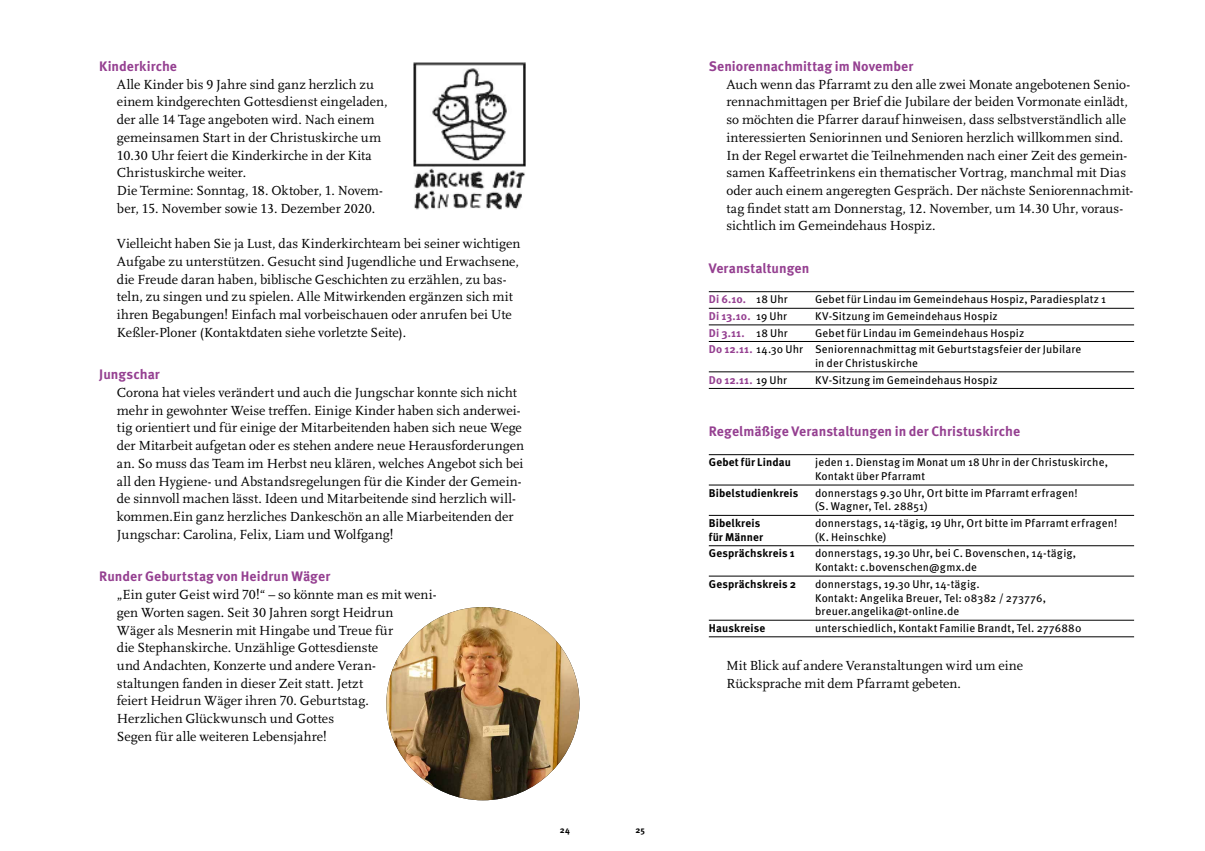
<style>
.page{position:relative;width:1205px;height:851px;background:#fff}
.page>*{position:absolute;margin:0;border:0;box-sizing:border-box;transform-origin:0 0}
.t1{font:13.75px/17.8px "Scala LF";letter-spacing:.005em;color:#000}
.t2{font:700 13.75px "Meta Pro";letter-spacing:.005em;color:#954091}
.t3{font:11.25px/13.8px "Meta Pro";letter-spacing:.01em;color:#000}
.t4{font:700 11.25px "Meta Pro";letter-spacing:.015em;color:#000}
.t5{font:700 11.25px "Meta Pro";letter-spacing:.01em;color:#954091}
.t6{font:700 8.75px "Meta Pro";color:#000}
.s1{font-weight:400;color:#000}
.s2{font-weight:700;color:#954091}
</style>
<div class="page">
<hr style="left:709px;top:291px;width:425px;height:1px;background:#000">
<hr style="left:709px;top:308px;width:425px;height:1px;background:#000">
<hr style="left:709px;top:324px;width:425px;height:1px;background:#000">
<hr style="left:709px;top:341px;width:425px;height:1px;background:#000">
<hr style="left:709px;top:371px;width:425px;height:1px;background:#000">
<hr style="left:709px;top:388px;width:425px;height:1px;background:#000">
<hr style="left:709px;top:454px;width:425px;height:1px;background:#000">
<hr style="left:709px;top:484px;width:425px;height:1px;background:#000">
<hr style="left:709px;top:515px;width:425px;height:1px;background:#000">
<hr style="left:709px;top:545px;width:425px;height:1px;background:#000">
<hr style="left:709px;top:575px;width:425px;height:1px;background:#000">
<hr style="left:709px;top:620px;width:425px;height:1px;background:#000">
<hr style="left:709px;top:636px;width:425px;height:1px;background:#000">
<img style="left:413px;top:62px;width:113px;height:148px">
<img style="left:386px;top:607px;width:193px;height:193px;border-radius:97px">
<p class="t2" style="left:99px;top:57px;width:79px">Kinderkirche</p>
<p class="t1" style="left:117px;top:75px;width:272px">Alle Kinder bis 9 Jahre sind ganz herzlich zu einem kindgerechten Gottesdienst eingeladen, der alle 14 Tage angeboten wird. Nach einem gemeinsamen Start in der Christuskirche um 10.30 Uhr feiert die Kinderkirche in der Kita Christuskirche weiter.<br>Die Termine: Sonntag, 18. Oktober, 1. Novem&shy;ber, 15. November sowie 13. Dezember 2020.</p>
<p class="t1" style="left:117px;top:235px;width:405px">Vielleicht haben Sie ja Lust, das Kinderkirchteam bei seiner wichtigen Aufgabe zu unterstützen. Gesucht sind Jugendliche und Erwachsene, die Freude daran haben, biblische Geschichten zu erzählen, zu bas&shy;teln, zu singen und zu spielen. Alle Mitwirkenden ergänzen sich mit ihren Begabungen! Einfach mal vorbeischauen oder anrufen bei Ute Keßler-Ploner (Kontaktdaten siehe vorletzte Seite).</p>
<p class="t2" style="left:99px;top:366px;width:62px">Jungschar</p>
<p class="t1" style="left:117px;top:384px;width:409px">Corona hat vieles verändert und auch die Jungschar konnte sich nicht mehr in gewohnter Weise treffen. Einige Kinder haben sich anderwei&shy;tig orientiert und für einige der Mitarbeitenden haben sich neue Wege der Mitarbeit aufgetan oder es stehen andere neue Herausforderungen an. So muss das Team im Herbst neu klären, welches Angebot sich bei all den Hygiene- und Abstandsregelungen für die Kinder der Gemein&shy;de sinnvoll machen lässt. Ideen und Mitarbeitende sind herzlich will&shy;kommen.Ein ganz herzliches Dankeschön an alle Miarbeitenden der Jungschar: Carolina, Felix, Liam und Wolfgang!</p>
<p class="t2" style="left:99px;top:567px;width:233px">Runder Geburtstag von Heidrun Wäger</p>
<p class="t1" style="left:117px;top:586px;width:321px">„Ein guter Geist wird 70!“ – so könnte man es mit weni&shy;gen Worten sagen. Seit 30 Jahren sorgt Heidrun<br>Wäger als Mesnerin mit Hingabe und Treue für<br>die Stephanskirche. Unzählige Gottesdienste<br>und Andachten, Konzerte und andere Veran&shy;staltungen fanden in dieser Zeit statt. Jetzt<br>feiert Heidrun Wäger ihren 70. Geburtstag.<br>Herzlichen Glückwunsch und Gottes<br>Segen für alle weiteren Lebensjahre!</p>
<p class="t6" style="left:560px;top:824px;width:11px">24</p>
<p class="t6" style="left:635px;top:824px;width:11px">25</p>
<p class="t2" style="left:709px;top:57px;width:206px">Seniorennachmittag im November</p>
<p class="t1" style="left:726px;top:75px;width:408px">Auch wenn das Pfarramt zu den alle zwei Monate angebotenen Senio&shy;rennachmittagen per Brief die Jubilare der beiden Vormonate einlädt, so möchten die Pfarrer darauf hinweisen, dass selbstverständlich alle interessierten Seniorinnen und Senioren herzlich willkommen sind.<br>In der Regel erwartet die Teilnehmenden nach einer Zeit des gemein&shy;samen Kaffeetrinkens ein thematischer Vortrag, manchmal mit Dias oder auch einem angeregten Gespräch. Der nächste Seniorennachmit&shy;tag findet statt am Donnerstag, 12. November, um 14.30 Uhr, voraus&shy;sichtlich im Gemeindehaus Hospiz.</p>
<p class="t2" style="left:709px;top:259px;width:102px">Veranstaltungen</p>
<p class="t5" style="left:709px;top:292px;width:80px">Di 6.10. <span class="s1">18 Uhr</span></p>
<p class="t3" style="left:815px;top:293px;width:292px">Gebet für Lindau im Gemeindehaus Hospiz, Paradiesplatz 1</p>
<p class="t5" style="left:709px;top:309px;width:80px">Di 13.10. <span class="s1">19 Uhr</span></p>
<p class="t3" style="left:815px;top:309px;width:184px">KV-Sitzung im Gemeindehaus Hospiz</p>
<p class="t5" style="left:709px;top:325px;width:80px">Di 3.11. <span class="s1">18 Uhr</span></p>
<p class="t3" style="left:709px;top:324px;width:374px;line-height:16.6px;text-indent:106px">Gebet für Lindau im Gemeindehaus Hospiz<br><span class="s2">Do 12.11.</span> 14.30 Uhr Seniorennachmittag mit Geburtstagsfeier der Jubilare</p>
<p class="t3" style="left:815px;top:356px;width:104px">in der Christuskirche</p>
<p class="t5" style="left:709px;top:372px;width:80px">Do 12.11. <span class="s1">19 Uhr</span></p>
<p class="t3" style="left:815px;top:373px;width:184px">KV-Sitzung im Gemeindehaus Hospiz</p>
<p class="t2" style="left:709px;top:422px;width:313px">Regelmäßige Veranstaltungen in der Christuskirche</p>
<p class="t4" style="left:709px;top:455px;width:84px">Gebet für Lindau</p>
<p class="t3" style="left:815px;top:456px;width:294px">jeden 1. Dienstag im Monat um 18 Uhr in der Christuskirche,<br>Kontakt über Pfarramt</p>
<p class="t4" style="left:709px;top:485px;width:91px">Bibelstudienkreis</p>
<p class="t3" style="left:815px;top:486px;width:264px">donnerstags 9.30 Uhr, Ort bitte im Pfarramt erfragen! (S. Wagner, Tel. 28851)</p>
<p class="t4" style="left:709px;top:516px;width:53px">Bibelkreis</p>
<p class="t3" style="left:815px;top:516px;width:304px">donnerstags, 14-tägig, 19 Uhr, Ort bitte im Pfarramt erfragen!</p>
<p class="t4" style="left:709px;top:529px;width:56px">für Männer</p>
<p class="t3" style="left:815px;top:530px;width:73px">(K. Heinschke)</p>
<p class="t4" style="left:709px;top:546px;width:87px">Gesprächskreis 1</p>
<p class="t3" style="left:815px;top:547px;width:262px">donnerstags, 19.30 Uhr, bei C. Bovenschen, 14-tägig,<br>Kontakt: c.bovenschen@gmx.de</p>
<p class="t4" style="left:709px;top:576px;width:89px">Gesprächskreis 2</p>
<p class="t3" style="left:815px;top:577px;width:232px">donnerstags, 19.30 Uhr, 14-tägig.<br>Kontakt: Angelika Breuer, Tel: 08382 / 273776, breuer.angelika@t-online.de</p>
<p class="t4" style="left:709px;top:620px;width:58px">Hauskreise</p>
<p class="t3" style="left:815px;top:621px;width:268px">unterschiedlich, Kontakt Familie Brandt, Tel. 2776880</p>
<p class="t1" style="left:726px;top:657px;width:298px">Mit Blick auf andere Veranstaltungen wird um eine<br>Rücksprache mit dem Pfarramt gebeten.</p>
</div>
